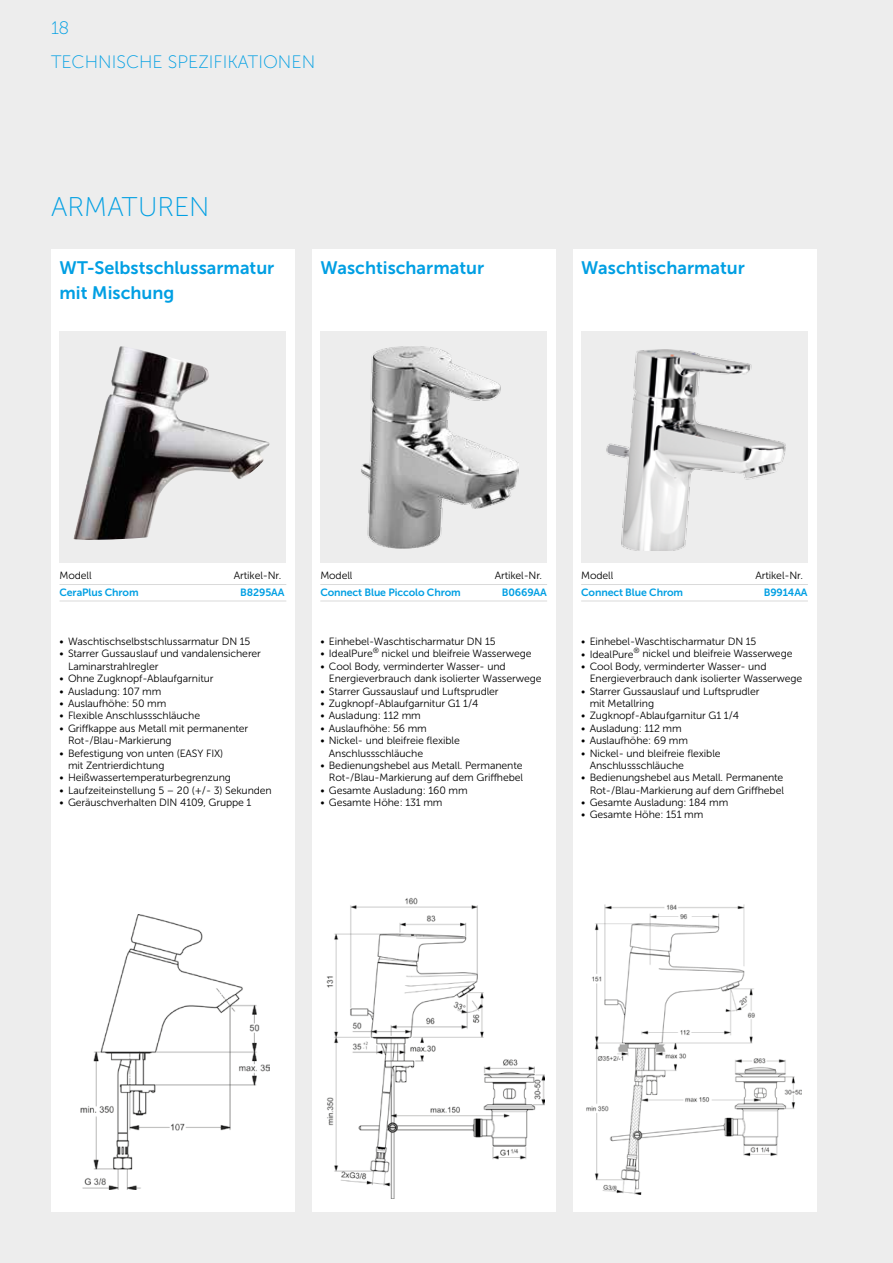
<style>
.page{position:relative;width:893px;height:1263px;background:#ededed}
.page>*{position:absolute;margin:0;border:0;box-sizing:border-box;transform-origin:0 0}
.t1{font:27px "Museo Sans 100";color:#009fe3}
.t2{font:18px/24.8px "Museo Sans 700";color:#009fe3}
.t3{font:18px "Museo Sans 100";color:#009fe3}
.t4{font:10.5px/12.5px "Museo Sans 300";letter-spacing:-.01em;color:#000}
.t5{font:10.5px "Museo Sans 700";letter-spacing:-.01em;color:#009fe3}
</style>
<div class="page">
<div style="left:312px;top:249px;width:244px;height:963px;background:#fff"></div>
<div style="left:51px;top:249px;width:244px;height:963px;background:#fff"></div>
<div style="left:573px;top:249px;width:243px;height:963px;background:#fff"></div>
<div style="left:60px;top:332px;width:226px;height:231px;background:#ededed"></div>
<img style="left:73px;top:346px;width:197px;height:194px">
<div style="left:320px;top:332px;width:227px;height:231px;background:#ededed"></div>
<div style="left:581px;top:332px;width:227px;height:231px;background:#ededed"></div>
<hr style="left:60px;top:584px;width:226px;height:1px;background:#dadada">
<hr style="left:60px;top:601px;width:226px;height:1px;background:#dadada">
<hr style="left:581px;top:584px;width:227px;height:1px;background:#dadada">
<hr style="left:581px;top:601px;width:227px;height:1px;background:#dadada">
<hr style="left:320px;top:584px;width:227px;height:1px;background:#dadada">
<hr style="left:320px;top:601px;width:227px;height:1px;background:#dadada">
<img style="left:81px;top:914px;width:189px;height:276px">
<img style="left:587px;top:904px;width:214px;height:291px">
<img style="left:326px;top:897px;width:219px;height:301px">
<img style="left:361px;top:346px;width:157px;height:202px">
<img style="left:606px;top:349px;width:180px;height:202px">
<h2 class="t3" style="left:51px;top:18px;width:20px">18</h2>
<h2 class="t3" style="left:51px;top:52px;width:266px">TECHNISCHE SPEZIFIKATIONEN</h2>
<h1 class="t1" style="left:51px;top:192px;width:160px">ARMATUREN</h1>
<h2 class="t2" style="left:60px;top:255px;width:216px">WT-Selbstschlussarmatur mit Mischung</h2>
<h2 class="t2" style="left:320px;top:255px;width:165px">Waschtischarmatur</h2>
<h2 class="t2" style="left:581px;top:255px;width:165px">Waschtischarmatur</h2>
<p class="t4" style="left:60px;top:569px;width:34px">Modell</p>
<p class="t4" style="left:234px;top:569px;width:49px">Artikel-Nr.</p>
<p class="t5" style="left:60px;top:586px;width:81px">CeraPlus Chrom</p>
<p class="t5" style="left:240px;top:586px;width:46px">B8295AA</p>
<p class="t4" style="left:60px;top:635px;width:192px">• Waschtischselbstschlussarmatur DN 15</p>
<p class="t4" style="left:68px;top:648px;width:194px;text-indent:-9px">• Starrer Gussauslauf und vandalensicherer<br>Laminarstrahlregler</p>
<p class="t4" style="left:60px;top:672px;width:156px">• Ohne Zugknopf-Ablaufgarnitur</p>
<p class="t4" style="left:60px;top:685px;width:103px">• Ausladung: 107 mm</p>
<p class="t4" style="left:60px;top:697px;width:108px">• Auslaufhöhe: 50 mm</p>
<p class="t4" style="left:60px;top:710px;width:142px">• Flexible Anschlussschläuche</p>
<p class="t4" style="left:68px;top:722px;width:182px;text-indent:-9px">• Griffkappe aus Metall mit permanenter<br>Rot-/Blau-Markierung</p>
<p class="t4" style="left:68px;top:747px;width:157px;text-indent:-9px">• Befestigung von unten (EASY FIX) mit Zentrierdichtung</p>
<p class="t4" style="left:60px;top:771px;width:173px">• Heißwassertemperaturbegrenzung</p>
<p class="t4" style="left:60px;top:784px;width:214px">• Laufzeiteinstellung 5 – 20 (+/- 3) Sekunden</p>
<p class="t4" style="left:60px;top:796px;width:194px">• Geräuschverhalten DIN 4109, Gruppe 1</p>
<p class="t4" style="left:320px;top:569px;width:34px">Modell</p>
<p class="t4" style="left:495px;top:569px;width:49px">Artikel-Nr.</p>
<p class="t5" style="left:320px;top:586px;width:142px">Connect Blue Piccolo Chrom</p>
<p class="t5" style="left:502px;top:586px;width:47px">B0669AA</p>
<p class="t4" style="left:320px;top:635px;width:177px">• Einhebel-Waschtischarmatur DN 15</p>
<p class="t4" style="left:320px;top:648px;width:213px">• IdealPure<sup>®</sup> nickel und bleifreie Wasserwege</p>
<p class="t4" style="left:329px;top:660px;width:214px;text-indent:-9px">• Cool Body, verminderter Wasser- und<br>Energieverbrauch dank isolierter Wasserwege</p>
<p class="t4" style="left:320px;top:685px;width:180px">• Starrer Gussauslauf und Luftsprudler</p>
<p class="t4" style="left:320px;top:697px;width:159px">• Zugknopf-Ablaufgarnitur G1 1/4</p>
<p class="t4" style="left:320px;top:710px;width:102px">• Ausladung: 112 mm</p>
<p class="t4" style="left:320px;top:722px;width:108px">• Auslaufhöhe: 56 mm</p>
<p class="t4" style="left:329px;top:734px;width:133px;text-indent:-9px">• Nickel- und bleifreie flexible<br>Anschlussschläuche</p>
<p class="t4" style="left:320px;top:759px;width:204px;text-align:right">• Bedienungshebel aus Metall. Permanente<br>Rot-/Blau-Markierung auf dem Griffhebel</p>
<p class="t4" style="left:320px;top:784px;width:149px">• Gesamte Ausladung: 160 mm</p>
<p class="t4" style="left:320px;top:796px;width:124px">• Gesamte Höhe: 131 mm</p>
<p class="t4" style="left:581px;top:569px;width:34px">Modell</p>
<p class="t4" style="left:755px;top:569px;width:49px">Artikel-Nr.</p>
<p class="t5" style="left:581px;top:586px;width:103px">Connect Blue Chrom</p>
<p class="t5" style="left:764px;top:586px;width:45px">B9914AA</p>
<p class="t4" style="left:581px;top:635px;width:177px">• Einhebel-Waschtischarmatur DN 15</p>
<p class="t4" style="left:581px;top:648px;width:213px">• IdealPure<sup>®</sup> nickel und bleifreie Wasserwege</p>
<p class="t4" style="left:590px;top:660px;width:214px;text-indent:-9px">• Cool Body, verminderter Wasser- und<br>Energieverbrauch dank isolierter Wasserwege</p>
<p class="t4" style="left:590px;top:685px;width:171px;text-indent:-9px">• Starrer Gussauslauf und Luftsprudler mit Metallring</p>
<p class="t4" style="left:581px;top:710px;width:159px">• Zugknopf-Ablaufgarnitur G1 1/4</p>
<p class="t4" style="left:581px;top:722px;width:102px">• Ausladung: 112 mm</p>
<p class="t4" style="left:581px;top:734px;width:108px">• Auslaufhöhe: 69 mm</p>
<p class="t4" style="left:590px;top:747px;width:133px;text-indent:-9px">• Nickel- und bleifreie flexible<br>Anschlussschläuche</p>
<p class="t4" style="left:581px;top:771px;width:204px;text-align:right">• Bedienungshebel aus Metall. Permanente<br>Rot-/Blau-Markierung auf dem Griffhebel</p>
<p class="t4" style="left:581px;top:796px;width:149px">• Gesamte Ausladung: 184 mm</p>
<p class="t4" style="left:581px;top:809px;width:124px">• Gesamte Höhe: 151 mm</p>
</div>
